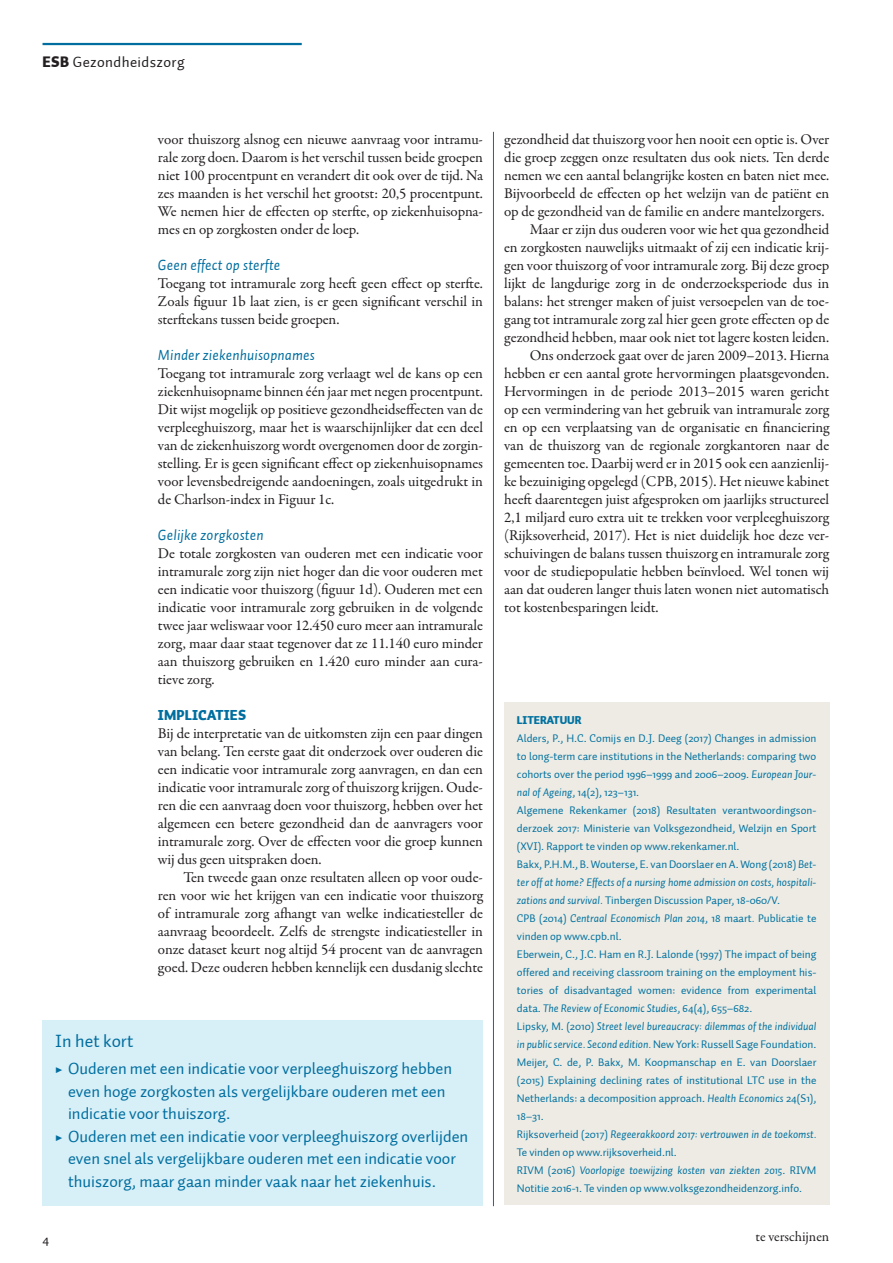
<style>
.page{position:relative;width:893px;height:1263px;background:#fff}
.page>*{position:absolute;margin:0;border:0;box-sizing:border-box;transform-origin:0 0}
.KDK1_FiguurKop{font:18px "Auto 1";color:#006e9f}
.t1{font:16.5px/22.5px "Auto 1";color:#006e9f}
.PLAT_VervolgAlinea{font:15px/18px "Garamond Premr Pro";letter-spacing:-.005em;color:#231f20;text-align:justify}
.PLAT_EersteAlinea{font:15px/18px "Garamond Premr Pro";letter-spacing:-.005em;color:#231f20;text-align:justify}
.PTK2_Tussenkop_onder{font:italic 15px "Auto 1";letter-spacing:.01em;color:#006e9f}
.t2{font:15px "Auto 1";letter-spacing:.025em;color:#231f20}
.t3{font:14.25px "Garamond Premr Pro";letter-spacing:-.005em;color:#231f20}
.PTK1_Tussenkop{font:900 14.25px "Auto 1";letter-spacing:.01em;color:#006e9f}
.t4{font:13.5px "Auto 1";color:#231f20}
.KDPT_LiteratuurTekst{font:11.25px/18px "Auto 1";color:#0071a0;text-align:justify}
.KDPT_LiteratuurTekst-2{font:italic 11.25px/18px "Auto 1";color:#0071a0}
.KDK1_LiteratuurKop{font:900 11.25px "Auto 1";color:#0071a0}
.t5{font:10.5px "Auto 1";letter-spacing:.025em;color:#231f20}
.s1{font-weight:900}
.s2{font-family:"Garamond Premr Pro";font-weight:700}
.s3{font-style:italic}
.s4{font-style:normal}
</style>
<div class="page">
<hr style="left:43px;top:43px;width:259px;height:2px;background:#006e9f">
<div style="left:504px;top:702px;width:325px;height:503px;background:#edebe3"></div>
<div style="left:43px;top:1020px;width:440px;height:185px;background:#d7eff7"></div>
<hr style="left:493px;top:132px;width:1px;height:1074px;background:#006e9f">
<p class="t2" style="left:43px;top:53px;width:144px"><span class="s1">ESB</span> Gezondheidszorg</p>
<p class="PLAT_EersteAlinea" style="left:158px;top:131px;width:327px">voor thuiszorg alsnog een nieuwe aanvraag voor intramu&shy;rale zorg doen. Daarom is het verschil tussen beide groepen niet 100 procentpunt en verandert dit ook over de tijd. Na zes maanden is het verschil het grootst: 20,5 procentpunt.<br>We nemen hier de effecten op sterfte, op ziekenhuisopna&shy;mes en op zorgkosten onder de loep.</p>
<p class="PTK2_Tussenkop_onder" style="left:158px;top:255px;width:124px">Geen effect op sterfte</p>
<p class="PLAT_EersteAlinea" style="left:158px;top:275px;width:326px">Toegang tot intramurale zorg heeft geen effect op sterfte.<br>Zoals figuur 1b laat zien, is er geen significant verschil in sterftekans tussen beide groepen.</p>
<p class="PTK2_Tussenkop_onder" style="left:158px;top:345px;width:158px">Minder ziekenhuisopnames</p>
<p class="PLAT_EersteAlinea" style="left:158px;top:365px;width:327px">Toegang tot intramurale zorg verlaagt wel de kans op een ziekenhuisopname binnen één jaar met negen procentpunt.<br>Dit wijst mogelijk op positieve gezondheidseffecten van de verpleeghuiszorg, maar het is waarschijnlijker dat een deel van de ziekenhuiszorg wordt overgenomen door de zorgin&shy;stelling. Er is geen significant effect op ziekenhuisopnames voor levensbedreigende aandoeningen, zoals uitgedrukt in de Charlson-index in Figuur 1c.</p>
<p class="PTK2_Tussenkop_onder" style="left:158px;top:525px;width:107px">Gelijke zorgkosten</p>
<p class="PLAT_EersteAlinea" style="left:158px;top:545px;width:327px">De totale zorgkosten van ouderen met een indicatie voor intramurale zorg zijn niet hoger dan die voor ouderen met een indicatie voor thuiszorg (figuur 1d). Ouderen met een indicatie voor intramurale zorg gebruiken in de volgende twee jaar weliswaar voor 12.450 euro meer aan intramurale zorg, maar daar staat tegenover dat ze 11.140 euro minder aan thuiszorg gebruiken en 1.420 euro minder aan cura&shy;tieve zorg.</p>
<p class="PTK1_Tussenkop" style="left:158px;top:706px;width:90px">IMPLICATIES</p>
<p class="PLAT_EersteAlinea" style="left:158px;top:725px;width:327px">Bij de interpretatie van de uitkomsten zijn een paar dingen van belang. Ten eerste gaat dit onderzoek over ouderen die een indicatie voor intramurale zorg aanvragen, en dan een indicatie voor intramurale zorg of thuiszorg krijgen. Oude&shy;ren die een aanvraag doen voor thuiszorg, hebben over het algemeen een betere gezondheid dan de aanvragers voor intramurale zorg. Over de effecten voor die groep kunnen wij dus geen uitspraken doen.</p>
<p class="PLAT_VervolgAlinea" style="left:158px;top:869px;width:327px;text-indent:26px">Ten tweede gaan onze resultaten alleen op voor oude&shy;ren voor wie het krijgen van een indicatie voor thuiszorg of intramurale zorg afhangt van welke indicatiesteller de aanvraag beoordeelt. Zelfs de strengste indicatiesteller in onze dataset keurt nog altijd 54 procent van de aanvragen goed. Deze ouderen hebben kennelijk een dusdanig slechte</p>
<p class="KDK1_FiguurKop" style="left:55px;top:1030px;width:80px">In het kort</p>
<p class="t1" style="left:68px;top:1058px;width:386px;text-indent:-13px"><span class="s2">▶</span> Ouderen met een indicatie voor verpleeghuiszorg hebben even hoge zorgkosten als vergelijkbare ouderen met een indicatie voor thuiszorg.</p>
<p class="t1" style="left:68px;top:1125px;width:402px;text-indent:-13px"><span class="s2">▶</span> Ouderen met een indicatie voor verpleeghuiszorg overlijden even snel als vergelijkbare ouderen met een indicatie voor thuiszorg, maar gaan minder vaak naar het ziekenhuis.</p>
<p class="PLAT_VervolgAlinea" style="left:504px;top:131px;width:327px">gezondheid dat thuiszorg voor hen nooit een optie is. Over die groep zeggen onze resultaten dus ook niets. Ten derde nemen we een aantal belangrijke kosten en baten niet mee.<br>Bijvoorbeeld de effecten op het welzijn van de patiënt en op de gezondheid van de familie en andere mantelzorgers.</p>
<p class="PLAT_VervolgAlinea" style="left:504px;top:221px;width:326px;text-indent:26px">Maar er zijn dus ouderen voor wie het qua gezondheid en zorgkosten nauwelijks uitmaakt of zij een indicatie krij&shy;gen voor thuiszorg of voor intramurale zorg. Bij deze groep lijkt de langdurige zorg in de onderzoeksperiode dus in balans: het strenger maken of juist versoepelen van de toe&shy;gang tot intramurale zorg zal hier geen grote effecten op de gezondheid hebben, maar ook niet tot lagere kosten leiden.</p>
<p class="PLAT_VervolgAlinea" style="left:504px;top:347px;width:327px;text-indent:26px">Ons onderzoek gaat over de jaren 2009–2013. Hierna hebben er een aantal grote hervormingen plaatsgevonden.<br>Hervormingen in de periode 2013–2015 waren gericht op een vermindering van het gebruik van intramurale zorg en op een verplaatsing van de organisatie en financiering van de thuiszorg van de regionale zorgkantoren naar de gemeenten toe. Daarbij werd er in 2015 ook een aanzienlij&shy;ke bezuiniging opgelegd (CPB, 2015). Het nieuwe kabinet heeft daarentegen juist afgesproken om jaarlijks structureel 2,1 miljard euro extra uit te trekken voor verpleeghuiszorg (Rijksoverheid, 2017). Het is niet duidelijk hoe deze ver&shy;schuivingen de balans tussen thuiszorg en intramurale zorg voor de studiepopulatie hebben beïnvloed. Wel tonen wij aan dat ouderen langer thuis laten wonen niet automatisch tot kostenbesparingen leidt.</p>
<p class="KDK1_LiteratuurKop" style="left:517px;top:713px;width:66px">LITERATUUR</p>
<p class="KDPT_LiteratuurTekst" style="left:517px;top:729px;width:301px">Alders, P., H.C. Comijs en D.J. Deeg (2017) Changes in admission to long-term care institutions in the Netherlands: comparing two cohorts over the period 1996–1999 and 2006–2009. <span class="s3">European Jour&shy;nal of Ageing</span>, 14(2), 123–131.</p>
<p class="KDPT_LiteratuurTekst" style="left:517px;top:801px;width:301px">Algemene Rekenkamer (2018) Resultaten verantwoordingson&shy;derzoek 2017: Ministerie van Volksgezondheid, Welzijn en Sport (XVI). Rapport te vinden op www.rekenkamer.nl.</p>
<p class="KDPT_LiteratuurTekst" style="left:517px;top:855px;width:301px">Bakx, P.H.M., B. Wouterse, E. van Doorslaer en A. Wong (2018) <span class="s3">Bet&shy;ter off at home? Effects of a nursing home admission on costs, hospitali&shy;zations and survival.</span> Tinbergen Discussion Paper, 18-060/V.</p>
<p class="KDPT_LiteratuurTekst" style="left:517px;top:909px;width:301px">CPB (2014) <span class="s3">Centraal Economisch Plan 2014</span>, 18 maart<span class="s3">.</span> Publicatie te vinden op www.cpb.nl.</p>
<p class="KDPT_LiteratuurTekst" style="left:517px;top:945px;width:301px">Eberwein, C., J.C. Ham en R.J. Lalonde (1997) The impact of being offered and receiving classroom training on the employment his&shy;tories of disadvantaged women: evidence from experimental data. <span class="s3">The Review of Economic Studies</span>, 64(4), 655–682.</p>
<p class="KDPT_LiteratuurTekst-2" style="left:517px;top:1017px;width:301px"><span class="s4">Lipsky, M. (2010)</span> Street level bureaucracy: dilemmas of the individual in public service. Second edition. <span class="s4">New York: Russell Sage Foundation.</span></p>
<p class="KDPT_LiteratuurTekst" style="left:517px;top:1053px;width:301px">Meijer, C. de, P. Bakx, M. Koopmanschap en E. van Doorslaer (2015) Explaining declining rates of institutional LTC use in the Netherlands: a decomposition approach. <span class="s3">Health Economics</span> 24(S1), 18–31.</p>
<p class="KDPT_LiteratuurTekst" style="left:517px;top:1125px;width:301px">Rijksoverheid (2017) <span class="s3">Regeerakkoord 2017: vertrouwen in de toekomst.<br></span>Te vinden op www.rijksoverheid.nl.</p>
<p class="KDPT_LiteratuurTekst" style="left:517px;top:1161px;width:301px">RIVM (2016) <span class="s3">Voorlopige toewijzing kosten van ziekten 2015</span>. RIVM<br>Notitie 2016-1. Te vinden op www.volksgezondheidenzorg.info.</p>
<p class="t3" style="left:755px;top:1228px;width:75px">te verschijnen</p>
<p class="t4" style="left:43px;top:1231px;width:8px">4</p>
<p class="t5" style="left:696px;top:1231px;width:135px">Jaargang 103 (4763) 5 juli 2018</p>
</div>
